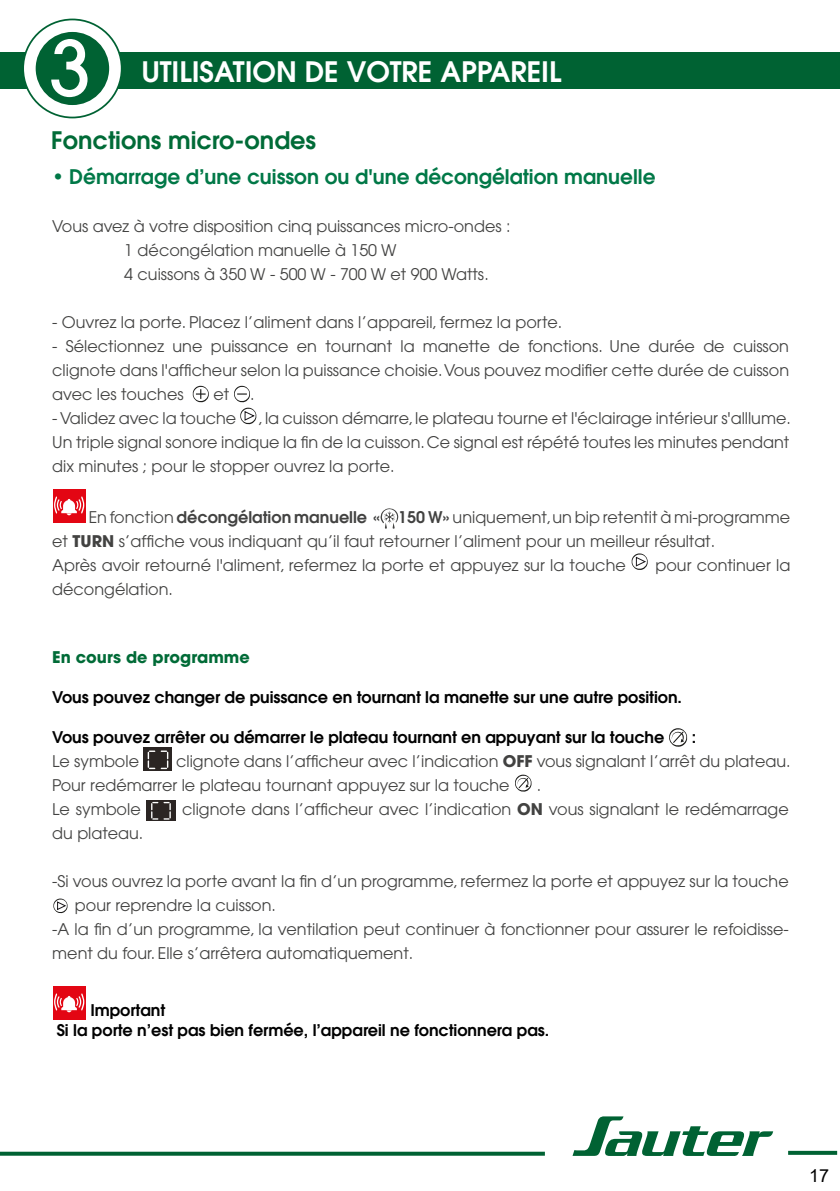
<style>
.page{position:relative;width:840px;height:1191px;background:#fff}
.page>*{position:absolute;margin:0;border:0;box-sizing:border-box;transform-origin:0 0}
.t1{font:500 75.6px "Avant Garde";color:#fff}
.t2{font:600 28px "Avant Garde";color:#fff}
.t3{font:600 24px "Avant Garde";color:#006b37}
.t4{font:600 20px "Avant Garde";color:#007847}
.t5{font:18px "Arial";color:#000}
.t6{font:16px/24px "Avant Garde";color:#424241}
.t7{font:600 16px/20px "Avant Garde";letter-spacing:-.005em;color:#000}
.t8{font:700 16px "Avant Garde";color:#006b37}
.s1{font-weight:600}
.s2{font-weight:700}
</style>
<div class="page">
<svg style="left:192px;top:386px;width:17px;height:16px"></svg>
<svg style="left:234px;top:386px;width:16px;height:16px"></svg>
<svg style="left:246px;top:407px;width:11px;height:18px"></svg>
<svg style="left:240px;top:408px;width:16px;height:16px"></svg>
<div style="left:53px;top:489px;width:32px;height:34px;background:#e30613"></div>
<svg style="left:54px;top:496px;width:30px;height:19px"></svg>
<svg style="left:380px;top:508px;width:18px;height:20px"></svg>
<svg style="left:631px;top:553px;width:16px;height:17px"></svg>
<div style="left:53px;top:986px;width:32px;height:34px;background:#e30613"></div>
<svg style="left:54px;top:993px;width:30px;height:19px"></svg>
<svg style="left:669px;top:728px;width:18px;height:19px"></svg>
<svg style="left:143px;top:747px;width:29px;height:24px"></svg>
<svg style="left:148px;top:750px;width:20px;height:19px"></svg>
<svg style="left:515px;top:774px;width:16px;height:17px"></svg>
<div style="left:146px;top:800px;width:30px;height:21px;background:#2b2523"></div>
<svg style="left:151px;top:802px;width:20px;height:17px"></svg>
<svg style="left:53px;top:898px;width:15px;height:15px"></svg>
<svg style="left:0;top:1151px;width:544px;height:4px;background:#2d7e57"></svg>
<svg style="left:572px;top:1116px;width:200px;height:40px"></svg>
<svg style="left:788px;top:1150px;width:48px;height:4px"></svg>
<div style="left:0;top:52px;width:839px;height:37px;background:#006233"></div>
<div style="left:23px;top:19px;width:99px;height:98px;background:#fff;border-radius:50%"></div>
<div style="left:22px;top:19px;width:100px;height:99px;border:2px solid #006233;border-radius:50%"></div>
<div style="left:36px;top:32px;width:73px;height:73px;background:#006233;border-radius:50%"></div>
<h1 class="t1" style="left:50px;top:22px;width:44px">3</h1>
<h2 class="t2" style="left:142px;top:54px;width:421px">UTILISATION DE VOTRE APPAREIL</h2>
<h3 class="t3" style="left:51px;top:125px;width:266px">Fonctions micro-ondes</h3>
<p class="t4" style="left:52px;top:163px;width:604px">• Démarrage d’une cuisson ou d'une décongélation manuelle</p>
<p class="t6" style="left:124px;top:214px;width:387px;text-indent:-72px">Vous avez à votre disposition cinq puissances micro-ondes :<br>1 décongélation manuelle à 150 W<br>4 cuissons à 350 W - 500 W - 700 W et 900 Watts.</p>
<p class="t6" style="left:52px;top:310px;width:511px">- Ouvrez la porte. Placez l’aliment dans l’appareil, fermez la porte.</p>
<p class="t6" style="left:52px;top:334px;width:738px;text-align:justify">- Sélectionnez une puissance en tournant la manette de fonctions. Une durée de cuisson clignote dans l'afficheur selon la puissance choisie. Vous pouvez modifier cette durée de cuisson avec les touches</p>
<p class="t6" style="left:213px;top:382px;width:17px">et</p>
<p class="t6" style="left:250px;top:382px;width:6px">.</p>
<p class="t6" style="left:52px;top:406px;width:185px">- Validez avec la touche</p>
<p class="t6" style="left:52px;top:406px;width:739px;text-align:justify;text-indent:206px">, la cuisson démarre, le plateau tourne et l'éclairage intérieur s'alllume.<br>Un triple signal sonore indique la fin de la cuisson. Ce signal est répété toutes les minutes pendant dix minutes ; pour le stopper ouvrez la porte.</p>
<p class="t6" style="left:52px;top:505px;width:739px;text-indent:36px">En fonction <span class="s1">décongélation manuelle « 150 W»</span> uniquement, un bip retentit à mi-programme et <span class="s2">TURN</span> s’affiche vous indiquant qu’il faut retourner l’aliment pour un meilleur résultat.<br>Après avoir retourné l'aliment, refermez la porte et appuyez sur la touche</p>
<p class="t6" style="left:655px;top:553px;width:136px">pour continuer la</p>
<p class="t6" style="left:52px;top:577px;width:122px">décongélation.</p>
<p class="t8" style="left:52px;top:647px;width:199px">En cours de programme</p>
<p class="t7" style="left:52px;top:687px;width:631px">Vous pouvez changer de puissance en tournant la manette sur une autre position.</p>
<p class="t7" style="left:52px;top:727px;width:613px">Vous pouvez arrêter ou démarrer le plateau tournant en appuyant sur la touche</p>
<p class="t7" style="left:691px;top:727px;width:6px">:</p>
<p class="t6" style="left:52px;top:749px;width:88px">Le symbole</p>
<p class="t6" style="left:52px;top:749px;width:739px;text-indent:124px">clignote dans l’afficheur avec l’indication <span class="s2">OFF</span> vous signalant l’arrêt du plateau.<br>Pour redémarrer le plateau tournant appuyez sur la touche</p>
<p class="t6" style="left:536px;top:773px;width:6px">.</p>
<p class="t6" style="left:52px;top:797px;width:90px">Le symbole</p>
<p class="t6" style="left:182px;top:797px;width:607px">clignote dans l’afficheur avec l’indication <span class="s2">ON</span> vous signalant le redémarrage</p>
<p class="t6" style="left:52px;top:821px;width:93px">du plateau.</p>
<p class="t6" style="left:52px;top:869px;width:737px">-Si vous ouvrez la porte avant la fin d’un programme, refermez la porte et appuyez sur la touche</p>
<p class="t6" style="left:75px;top:893px;width:202px">pour reprendre la cuisson.</p>
<p class="t6" style="left:52px;top:917px;width:737px">-A la fin d’un programme, la ventilation peut continuer à fonctionner pour assurer le refoidisse-</p>
<p class="t6" style="left:52px;top:941px;width:362px">ment du four. Elle s’arrêtera automatiquement.</p>
<p class="t7" style="left:57px;top:999px;width:494px;text-indent:34px">Important<br>Si la porte n’est pas bien fermée, l’appareil ne fonctionnera pas.</p>
<p class="t5" style="left:808px;top:1163px;width:22px">17</p>
</div>
